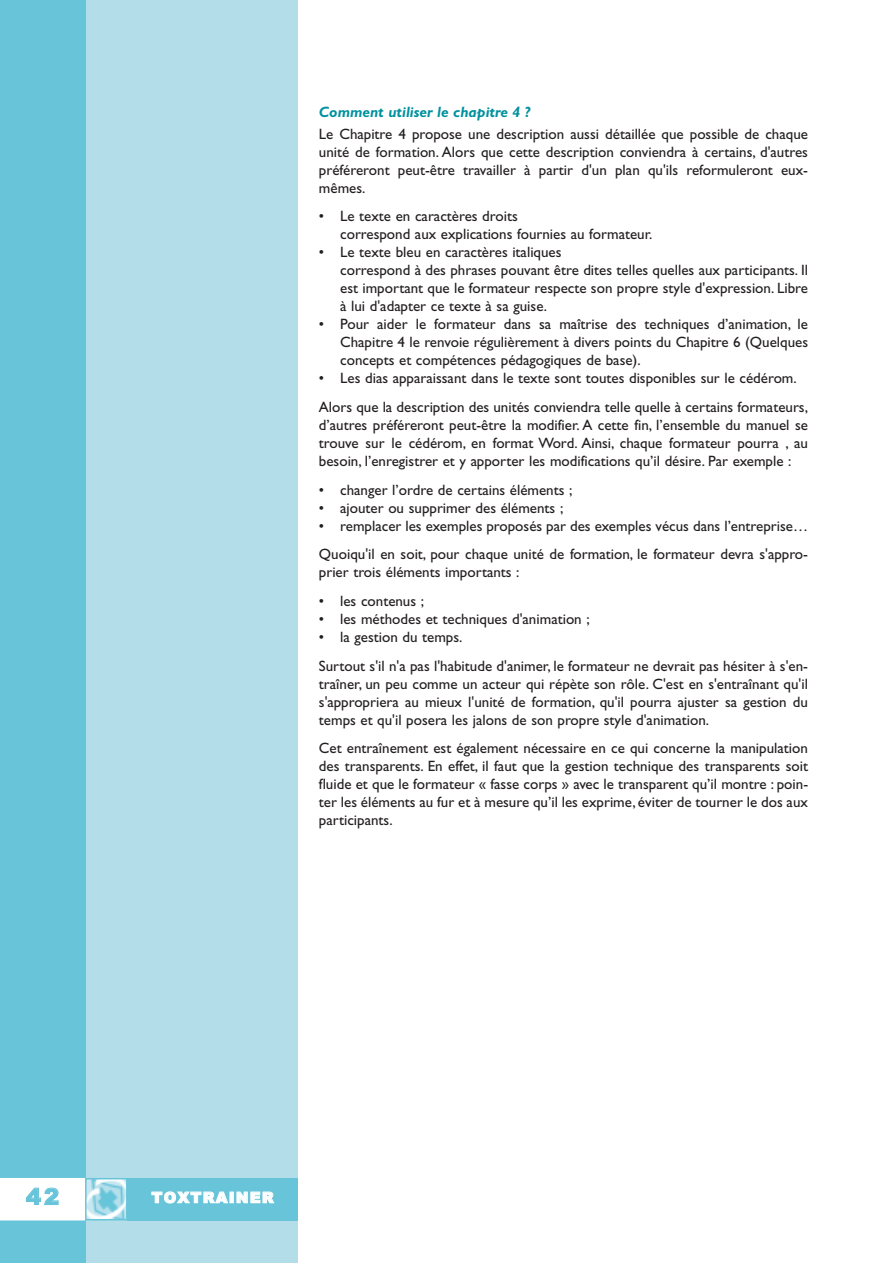
<style>
.page{position:relative;width:893px;height:1263px;background:#fff}
.page>*{position:absolute;margin:0;border:0;box-sizing:border-box;transform-origin:0 0}
.t1{font:900 22.5px "Arial";color:#67c4d9}
.t2{font:15px/18px "Gill Sans";color:#231f20;text-align:justify}
.t3{font:italic 700 15px "Gill Sans";color:#00919f}
.t4{font:900 15px "Arial";letter-spacing:.09em;color:#fff}
</style>
<div class="page">
<div style="left:0;top:0;width:298px;height:1263px;background:#b4ddea"></div>
<div style="left:0;top:0;width:85px;height:1263px;background:#67c4d9"></div>
<img style="left:88px;top:1181px;width:37px;height:36px">
<div style="left:85px;top:1178px;width:43px;height:42px;border:2px solid #67c4d9"></div>
<div style="left:128px;top:1178px;width:170px;height:42px;background:#67c4d9"></div>
<div style="left:1px;top:1179px;width:83px;height:41px;background:#fff"></div>
<div style="left:0;top:1178px;width:85px;height:42px;border:2px solid #fff"></div>
<p class="t3" style="left:319px;top:106px;width:213px">Comment utiliser le chapitre 4 ?</p>
<p class="t2" style="left:319px;top:126px;width:491px">Le Chapitre 4 propose une description aussi détaillée que possible de chaque unité de formation. Alors que cette description conviendra à certains, d'autres préféreront peut-être travailler à partir d'un plan qu'ils reformuleront eux&shy;mêmes.</p>
<p class="t2" style="left:340px;top:209px;width:314px;text-indent:-21px">• Le texte en caractères droits<br>correspond aux explications fournies au formateur.</p>
<p class="t2" style="left:340px;top:245px;width:469px;text-align:left;text-indent:-21px">• Le texte bleu en caractères italiques<br>correspond à des phrases pouvant être dites telles quelles aux participants. Il est important que le formateur respecte son propre style d'expression. Libre à lui d'adapter ce texte à sa guise.</p>
<p class="t2" style="left:340px;top:317px;width:469px;text-indent:-21px">• Pour aider le formateur dans sa maîtrise des techniques d’animation, le Chapitre 4 le renvoie régulièrement à divers points du Chapitre 6 (Quelques concepts et compétences pédagogiques de base).</p>
<p class="t2" style="left:319px;top:365px;width:491px;line-height:28.7px">• Les dias apparaissant dans le texte sont toutes disponibles sur le cédérom.<br>Alors que la description des unités conviendra telle quelle à certains formateurs,</p>
<p class="t2" style="left:319px;top:417px;width:491px">d’autres préféreront peut-être la modifier. A cette fin, l’ensemble du manuel se trouve sur le cédérom, en format Word. Ainsi, chaque formateur pourra , au besoin, l’enregistrer et y apporter les modifications qu’il désire. Par exemple :</p>
<p class="t2" style="left:319px;top:482px;width:255px">• changer l’ordre de certains éléments ;</p>
<p class="t2" style="left:319px;top:500px;width:246px">• ajouter ou supprimer des éléments ;</p>
<p class="t2" style="left:319px;top:513px;width:491px;line-height:28.7px">• remplacer les exemples proposés par des exemples vécus dans l’entreprise…<br>Quoiqu'il en soit, pour chaque unité de formation, le formateur devra s'appro-</p>
<p class="t2" style="left:319px;top:565px;width:202px">prier trois éléments importants :</p>
<p class="t2" style="left:319px;top:593px;width:107px">• les contenus ;</p>
<p class="t2" style="left:319px;top:611px;width:272px">• les méthodes et techniques d'animation ;</p>
<p class="t2" style="left:319px;top:624px;width:491px;line-height:28.7px">• la gestion du temps.<br>Surtout s'il n'a pas l'habitude d'animer, le formateur ne devrait pas hésiter à s'en-</p>
<p class="t2" style="left:319px;top:676px;width:491px">traîner, un peu comme un acteur qui répète son rôle. C'est en s'entraînant qu'il s'appropriera au mieux l'unité de formation, qu'il pourra ajuster sa gestion du temps et qu'il posera les jalons de son propre style d'animation.</p>
<p class="t2" style="left:319px;top:741px;width:491px">Cet entraînement est également nécessaire en ce qui concerne la manipulation des transparents. En effet, il faut que la gestion technique des transparents soit fluide et que le formateur « fasse corps » avec le transparent qu’il montre : poin&shy;ter les éléments au fur et à mesure qu’il les exprime, éviter de tourner le dos aux participants.</p>
<h1 class="t1" style="left:26px;top:1183px;width:35px">42</h1>
<p class="t4" style="left:152px;top:1189px;width:124px">TOXTRAINER</p>
</div>
